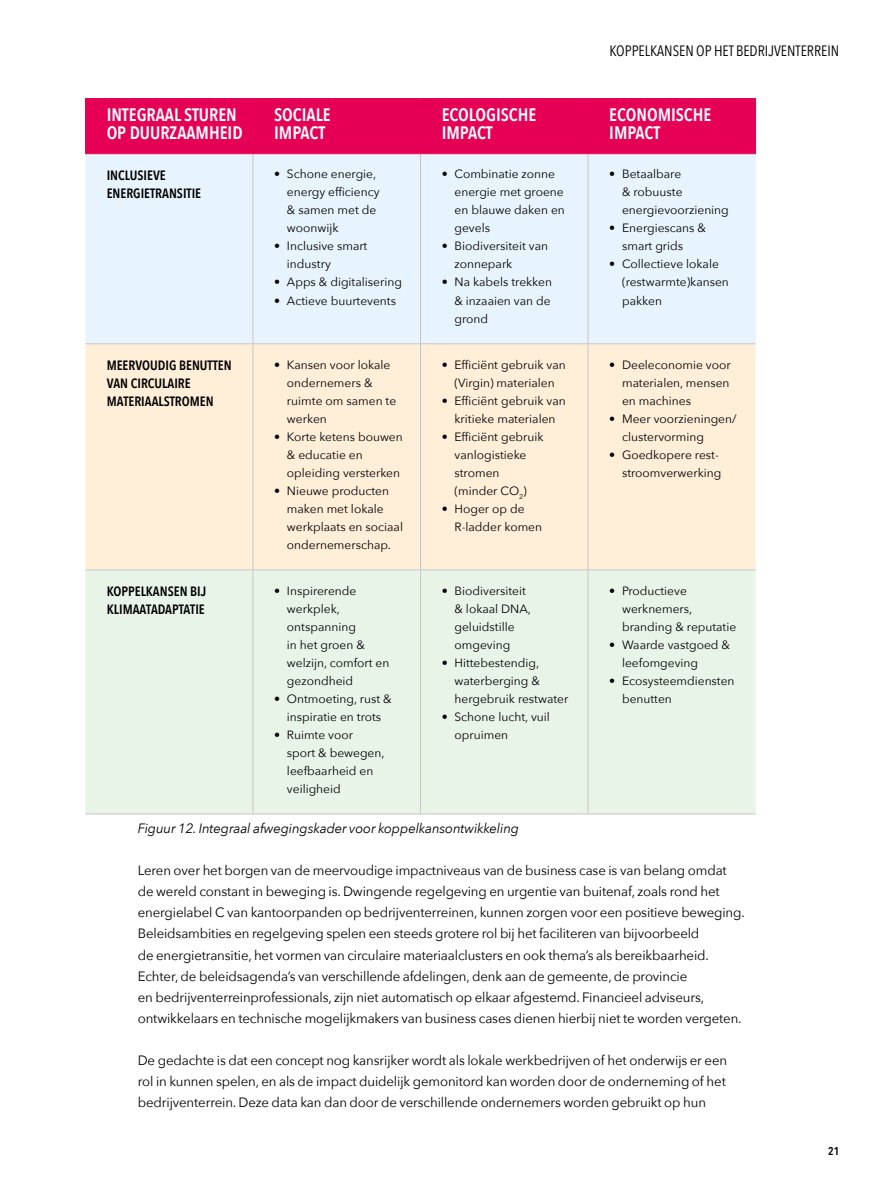
<style>
.page{position:relative;width:893px;height:1191px;background:#fff}
.page>*{position:absolute;margin:0;border:0;box-sizing:border-box;transform-origin:0 0}
.t1{font:600 18px/18px "Avenir Next Condensed";color:#fff}
.t2{font:15px "Avenir Next Condensed";color:#000}
.t3{font:13.5px/21px "Avenir Next";letter-spacing:-.01em;color:#000}
.t4{font:600 13.5px/18px "Avenir Next Condensed";color:#000}
.t5{font:italic 13.5px "Avenir Next";letter-spacing:-.01em;color:#000}
.t6{font:12px/18px "Avenir Next";color:#000}
.t7{font:600 11.25px "Avenir Next Condensed";color:#000}
</style>
<div class="page">
<div style="left:86px;top:99px;width:669px;height:54px;background:#e50056"></div>
<div style="left:85px;top:154px;width:671px;height:189px;background:#e8f4fd"></div>
<div style="left:85px;top:344px;width:671px;height:225px;background:#ffeed8"></div>
<div style="left:85px;top:570px;width:671px;height:243px;background:#e9f4e9"></div>
<hr style="left:253px;top:99px;width:1px;height:54px;background:#e50056">
<hr style="left:420px;top:99px;width:1px;height:54px;background:#e50056">
<hr style="left:588px;top:99px;width:1px;height:54px;background:#e50056">
<hr style="left:253px;top:154px;width:1px;height:189px;background:#c6c6c6">
<hr style="left:420px;top:154px;width:1px;height:189px;background:#c6c6c6">
<hr style="left:588px;top:154px;width:1px;height:189px;background:#c6c6c6">
<hr style="left:253px;top:343px;width:167px;height:1px;background:#c6c6c6">
<hr style="left:253px;top:344px;width:1px;height:225px;background:#c6c6c6">
<hr style="left:420px;top:343px;width:168px;height:1px;background:#c6c6c6">
<hr style="left:420px;top:344px;width:1px;height:225px;background:#c6c6c6">
<hr style="left:588px;top:343px;width:168px;height:1px;background:#c6c6c6">
<hr style="left:588px;top:344px;width:1px;height:225px;background:#c6c6c6">
<hr style="left:253px;top:569px;width:167px;height:1px;background:#c6c6c6">
<hr style="left:253px;top:570px;width:1px;height:243px;background:#c6c6c6">
<hr style="left:420px;top:569px;width:168px;height:1px;background:#c6c6c6">
<hr style="left:420px;top:570px;width:1px;height:243px;background:#c6c6c6">
<hr style="left:588px;top:569px;width:168px;height:1px;background:#c6c6c6">
<hr style="left:588px;top:570px;width:1px;height:243px;background:#c6c6c6">
<hr style="left:253px;top:813px;width:167px;height:1px;background:#c6c6c6">
<hr style="left:420px;top:813px;width:168px;height:1px;background:#c6c6c6">
<hr style="left:588px;top:813px;width:168px;height:1px;background:#c6c6c6">
<hr style="left:85px;top:343px;width:168px;height:1px;background:#c6c6c6">
<hr style="left:85px;top:569px;width:168px;height:1px;background:#c6c6c6">
<hr style="left:85px;top:813px;width:168px;height:1px;background:#c6c6c6">
<hr style="left:85px;top:98px;width:168px;height:1px;background:#e50056">
<hr style="left:85px;top:99px;width:1px;height:54px;background:#e50056">
<hr style="left:253px;top:98px;width:167px;height:1px;background:#e50056">
<hr style="left:420px;top:98px;width:168px;height:1px;background:#e50056">
<hr style="left:588px;top:98px;width:168px;height:1px;background:#e50056">
<hr style="left:755px;top:99px;width:1px;height:54px;background:#e50056">
<hr style="left:85px;top:153px;width:168px;height:1px;background:#e50056">
<hr style="left:253px;top:153px;width:167px;height:1px;background:#e50056">
<hr style="left:420px;top:153px;width:168px;height:1px;background:#e50056">
<hr style="left:588px;top:153px;width:168px;height:1px;background:#e50056">
<p class="t2" style="left:609px;top:38px;width:15px">KOPPE</p>
<p class="t2" style="left:645px;top:38px;width:14px">LKANSEN</p>
<p class="t2" style="left:696px;top:38px;width:48px">OPHET BEDRIJVENTERREIN</p>
<h1 class="t1" style="left:107px;top:105px;width:137px">INTEGRAAL STUREN<br>OP DUURZAAMHEID</h1>
<h1 class="t1" style="left:274px;top:105px;width:58px">SOCIALE<br>IMPACT</h1>
<h1 class="t1" style="left:442px;top:105px;width:96px">ECOLOGISCHE<br>IMPACT</h1>
<h1 class="t1" style="left:609px;top:105px;width:104px">ECONOMISCHE<br>IMPACT</h1>
<p class="t4" style="left:107px;top:166px;width:96px">INCLUSIEVE<br>ENERGIETRANSITIE</p>
<p class="t6" style="left:287px;top:165px;width:94px;text-indent:-13px">• Schone energie, energy efficiency &amp; samen met de woonwijk</p>
<p class="t6" style="left:287px;top:237px;width:82px;text-indent:-13px">• Inclusive smart industry</p>
<p class="t6" style="left:274px;top:273px;width:129px">• Apps &amp; digitalisering</p>
<p class="t6" style="left:274px;top:291px;width:123px">• Actieve buurtevents</p>
<p class="t6" style="left:622px;top:165px;width:108px;text-indent:-13px">• Betaalbare<br>&amp; robuuste energievoorziening</p>
<p class="t6" style="left:622px;top:219px;width:85px;text-indent:-13px">• Energiescans &amp; smart grids</p>
<p class="t6" style="left:622px;top:255px;width:108px;text-indent:-13px">• Collectieve lokale (restwarmte)kansen pakken</p>
<p class="t6" style="left:454px;top:165px;width:112px;text-indent:-13px">• Combinatie zonne energie met groene en blauwe daken en gevels</p>
<p class="t6" style="left:454px;top:237px;width:95px;text-indent:-13px">• Biodiversiteit van zonnepark</p>
<p class="t6" style="left:454px;top:273px;width:99px;text-align:justify;text-indent:-13px">• Na kabels trekken &amp; inzaaien van de grond</p>
<p class="t4" style="left:107px;top:356px;width:126px">MEERVOUDIG BENUTTEN<br>VAN CIRCULAIRE<br>MATERIAALSTROMEN</p>
<p class="t6" style="left:287px;top:355px;width:111px;text-indent:-13px">• Kansen voor lokale ondernemers &amp; ruimte om samen te werken</p>
<p class="t6" style="left:287px;top:427px;width:117px;text-indent:-13px">• Korte ketens bouwen &amp; educatie en opleiding versterken</p>
<p class="t6" style="left:287px;top:481px;width:118px;text-indent:-13px">• Nieuwe producten maken met lokale werkplaats en sociaal ondernemerschap.</p>
<p class="t4" style="left:107px;top:582px;width:101px">KOPPELKANSEN BIJ<br>KLIMAATADAPTATIE</p>
<p class="t6" style="left:287px;top:581px;width:104px;text-indent:-13px">• Inspirerende werkplek, ontspanning<br>in het groen &amp; welzijn, comfort en gezondheid</p>
<p class="t6" style="left:274px;top:689px;width:119px;text-align:center">• Ontmoeting, rust &amp; inspiratie en trots</p>
<p class="t6" style="left:287px;top:725px;width:99px;text-indent:-13px">• Ruimte voor<br>sport &amp; bewegen, leefbaarheid en veiligheid</p>
<p class="t6" style="left:442px;top:355px;width:126px;text-align:center">• Efficiënt gebruik van (Virgin) materialen</p>
<p class="t6" style="left:442px;top:391px;width:126px;text-align:center">• Efficiënt gebruik van kritieke materialen</p>
<p class="t6" style="left:454px;top:427px;width:91px;text-indent:-13px">• Efficiënt gebruik vanlogistieke stromen (minder CO<sub>2</sub>)</p>
<p class="t6" style="left:454px;top:499px;width:89px;text-indent:-13px">• Hoger op de<br>R-ladder komen</p>
<p class="t6" style="left:454px;top:581px;width:78px;text-indent:-13px">• Biodiversiteit &amp; lokaal DNA, geluidstille omgeving</p>
<p class="t6" style="left:454px;top:653px;width:115px;text-indent:-13px">• Hittebestendig, waterberging &amp; hergebruik restwater</p>
<p class="t6" style="left:454px;top:707px;width:97px;text-indent:-13px">• Schone lucht, vuil opruimen</p>
<p class="t6" style="left:622px;top:355px;width:110px;text-align:justify;text-indent:-13px">• Deeleconomie voor materialen, mensen en machines</p>
<p class="t6" style="left:622px;top:409px;width:116px;text-indent:-13px">• Meer voorzieningen/ clustervorming</p>
<p class="t6" style="left:609px;top:445px;width:114px;text-align:right">• Goedkopere rest&shy;stroomverwerking</p>
<p class="t6" style="left:622px;top:581px;width:116px;text-indent:-13px">• Productieve werknemers, branding &amp; reputatie</p>
<p class="t6" style="left:622px;top:635px;width:109px;text-indent:-13px">• Waarde vastgoed &amp; leefomgeving</p>
<p class="t6" style="left:622px;top:671px;width:114px;text-indent:-13px">• Ecosysteemdiensten benutten</p>
<p class="t5" style="left:138px;top:817px;width:383px">Figuur 12. Integraal afwegingskader voor koppelkansontwikkeling</p>
<p class="t3" style="left:138px;top:859px;width:609px">Leren over het borgen van de meervoudige impactniveaus van de business case is van belang omdat de wereld constant in beweging is. Dwingende regelgeving en urgentie van buitenaf, zoals rond het energielabel C van kantoorpanden op bedrijventerreinen, kunnen zorgen voor een positieve beweging.<br>Beleidsambities en regelgeving spelen een steeds grotere rol bij het faciliteren van bijvoorbeeld<br>de energietransitie, het vormen van circulaire materiaalclusters en ook thema’s als bereikbaarheid.<br>Echter, de beleidsagenda’s van verschillende afdelingen, denk aan de gemeente, de provincie<br>en bedrijventerreinprofessionals, zijn niet automatisch op elkaar afgestemd. Financieel adviseurs, ontwikkelaars en technische mogelijkmakers van business cases dienen hierbij niet te worden vergeten.</p>
<p class="t3" style="left:138px;top:1048px;width:591px;text-align:justify">De gedachte is dat een concept nog kansrijker wordt als lokale werkbedrijven of het onderwijs er een rol in kunnen spelen, en als de impact duidelijk gemonitord kan worden door de onderneming of het bedrijventerrein. Deze data kan dan door de verschillende ondernemers worden gebruikt op hun</p>
<p class="t7" style="left:828px;top:1140px;width:13px">21</p>
</div>
